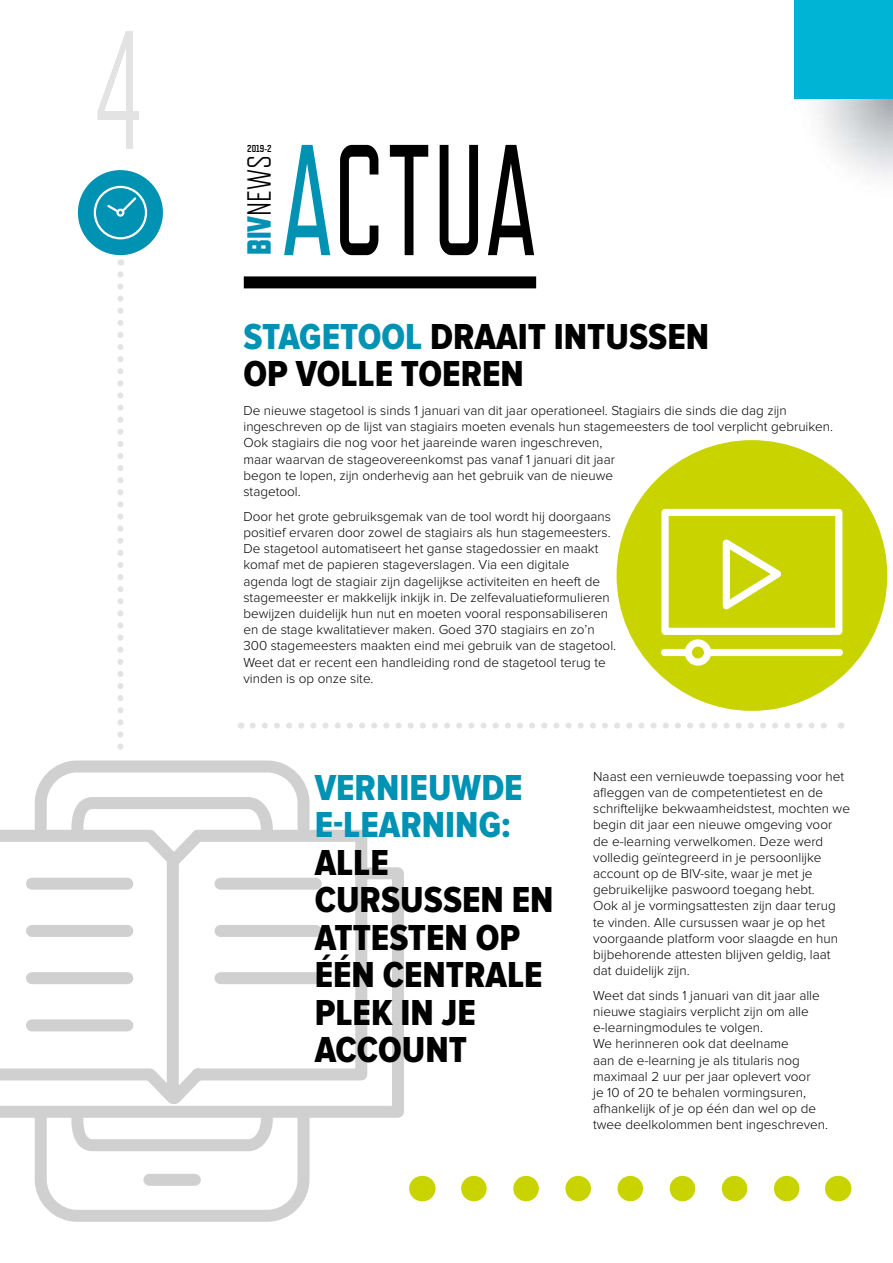
<style>
.page{position:relative;width:893px;height:1263px;background:#fff}
.page>*{position:absolute;margin:0;border:0;box-sizing:border-box;transform-origin:0 0}
.t1{font:300 168px "Refrigerator Deluxe";color:#e3e3e3;scale:.75 1}
.t2{font:157.5px "Refrigerator Deluxe";letter-spacing:.01em;color:#000;scale:.75 1}
.t3{font:37.5px/37.5px "Proxima Nova Cond Extrabld";color:#000}
.t4{font:37.5px/37.5px "Proxima Nova Cond Extrabld";color:#0092b3}
.t5{font:300 33.45px "Refrigerator Deluxe";color:#000}
.t6{font:300 13.5px/16.2px "Proxima Nova";color:#000}
.t7{font:700 10.05px "Refrigerator Deluxe";color:#000}
.s1{font-weight:800;color:#0092b3}
.s2{color:#0092b3}
</style>
<div class="page">
<svg style="left:117px;top:274px;width:6px;height:476px"></svg>
<div style="left:794px;top:0;width:99px;height:99px;background:#00b4d5"></div>
<div style="left:78px;top:170px;width:85px;height:85px;background:#0092b3;border-radius:50%"></div>
<svg style="left:93px;top:185px;width:55px;height:55px"></svg>
<div style="left:116px;top:209px;width:8px;height:8px;border:2px solid #fff;border-radius:50%"></div>
<svg style="left:253px;top:722px;width:574px;height:6px"></svg>
<svg style="left:474px;top:1176px;width:326px;height:25px"></svg>
<svg style="left:422px;top:1176px;width:1px;height:25px"></svg>
<svg style="left:838px;top:1176px;width:1px;height:25px"></svg>
<div style="left:244px;top:276px;width:292px;height:12px;background:#000"></div>
<div style="left:617px;top:440px;width:270px;height:271px;background:#c8d300;border-radius:50%"></div>
<svg style="left:661px;top:508px;width:182px;height:158px"></svg>
<svg style="left:0;top:829px;width:368px;height:31px"></svg>
<svg style="left:0;top:860px;width:404px;height:258px"></svg>
<svg style="left:29px;top:760px;width:299px;height:462px"></svg>
<h1 class="t1" style="left:92px;top:-7px;width:72px">4</h1>
<p class="t7" style="left:247px;top:142px;width:26px">2019-2</p>
<h3 class="t5" style="left:240px;top:255px;width:101px;rotate:-90deg"><span class="s1">BIV</span>NEWS</h3>
<h2 class="t2" style="left:282px;top:109px;width:340px"><span class="s2">A</span>CTUA</h2>
<h3 class="t3" style="left:243px;top:319px;width:467px"><span class="s2">STAGETOOL</span> DRAAIT INTUSSEN<br>OP VOLLE TOEREN</h3>
<p class="t6" style="left:243px;top:403px;width:591px">De nieuwe stagetool is sinds 1 januari van dit jaar operationeel. Stagiairs die sinds die dag zijn ingeschreven op de lijst van stagiairs moeten evenals hun stagemeesters de tool verplicht gebruiken.<br>Ook stagiairs die nog voor het jaareinde waren ingeschreven,<br>maar waarvan de stageovereenkomst pas vanaf 1 januari dit jaar<br>begon te lopen, zijn onderhevig aan het gebruik van de nieuwe<br>stagetool.</p>
<p class="t6" style="left:243px;top:508px;width:374px">Door het grote gebruiksgemak van de tool wordt hij doorgaans positief ervaren door zowel de stagiairs als hun stagemeesters.<br>De stagetool automatiseert het ganse stagedossier en maakt komaf met de papieren stageverslagen. Via een digitale agenda logt de stagiair zijn dagelijkse activiteiten en heeft de stagemeester er makkelijk inkijk in. De zelfevaluatieformulieren bewijzen duidelijk hun nut en moeten vooral responsabiliseren en de stage kwalitatiever maken. Goed 370 stagiairs en zo’n 300 stagemeesters maakten eind mei gebruik van de stagetool.<br>Weet dat er recent een handleiding rond de stagetool terug te vinden is op onze site.</p>
<h3 class="t4" style="left:315px;top:770px;width:210px">VERNIEUWDE<br>E-LEARNING:</h3>
<h3 class="t3" style="left:315px;top:845px;width:240px">ALLE<br>CURSUSSEN EN<br>ATTESTEN OP<br>ÉÉN CENTRALE<br>PLEK IN JE<br>ACCOUNT</h3>
<p class="t6" style="left:593px;top:768px;width:258px">Naast een vernieuwde toepassing voor het afleggen van de competentietest en de schriftelijke bekwaamheidstest, mochten we begin dit jaar een nieuwe omgeving voor de e-learning verwelkomen. Deze werd volledig geïntegreerd in je persoonlijke account op de BIV-site, waar je met je gebruikelijke paswoord toegang hebt.<br>Ook al je vormingsattesten zijn daar terug te vinden. Alle cursussen waar je op het voorgaande platform voor slaagde en hun bijbehorende attesten blijven geldig, laat dat duidelijk zijn.</p>
<p class="t6" style="left:593px;top:987px;width:236px">Weet dat sinds 1 januari van dit jaar alle nieuwe stagiairs verplicht zijn om alle e-learningmodules te volgen.<br>We herinneren ook dat deelname<br>aan de e-learning je als titularis nog maximaal 2 uur per jaar oplevert voor<br>je 10 of 20 te behalen vormingsuren, afhankelijk of je op één dan wel op de twee deelkolommen bent ingeschreven.</p>
</div>
